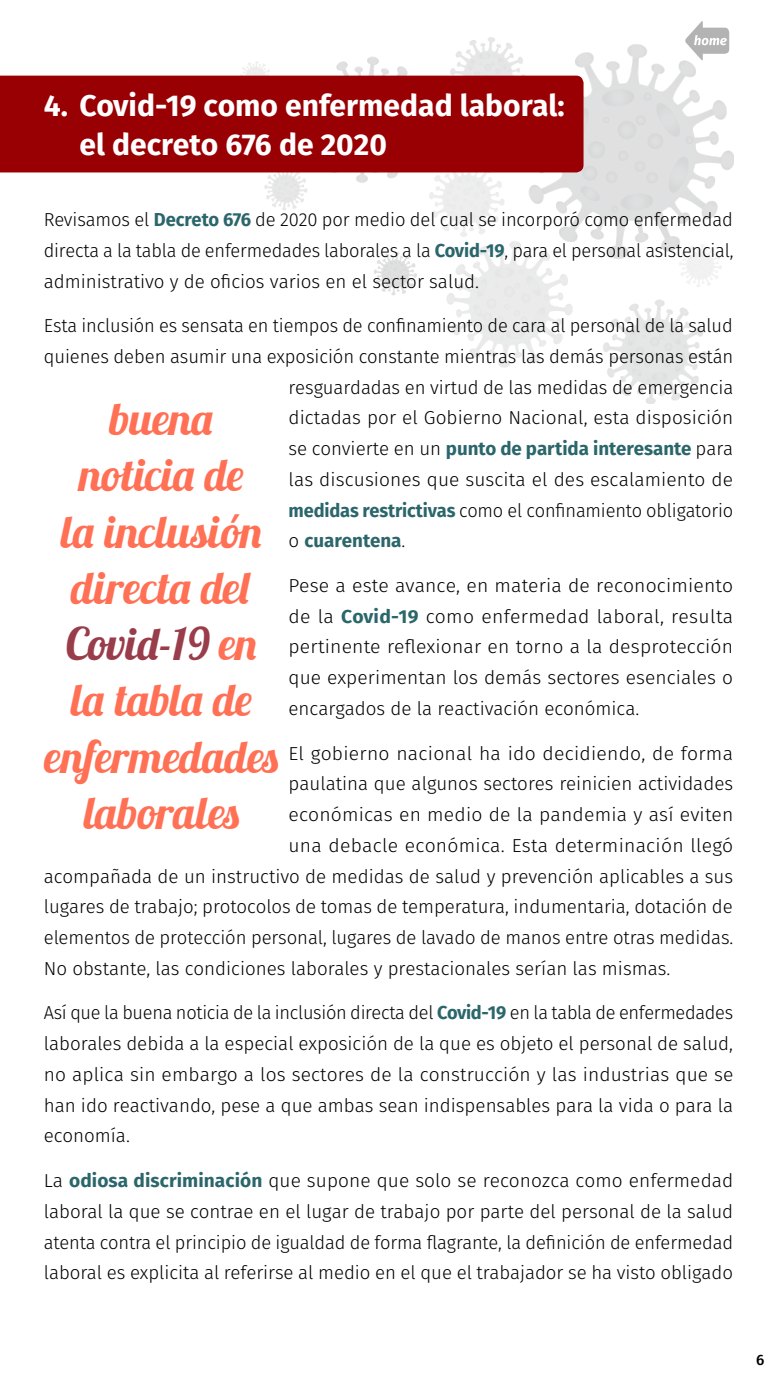
<style>
.page{position:relative;width:777px;height:1380px;background:#fff}
.page>*{position:absolute;margin:0;border:0;box-sizing:border-box;transform-origin:0 0}
.t1{font:45px/56.2px "Lobster 1.3";color:#ff7054;text-align:center}
.t2{font:700 30px/39.6px "Fira Sans";color:#fff}
.t3{font:300 18.75px/30.8px "Fira Sans";color:#000;text-align:justify}
.t4{font:700 18.75px "Fira Sans";color:#2b666b}
.t5{font:500 15px "Fira Sans";color:#000}
.s1{font-weight:700;color:#2b666b}
.s2{font-weight:300;color:#000}
.s3{color:#993d4a}
</style>
<div class="page">
<img style="left:240px;top:38px;width:492px;height:365px">
<svg style="left:684px;top:21px;width:45px;height:41px"></svg>
<div style="left:0;top:76px;width:583px;height:96px;background:#990003"></div>
<h2 class="t2" style="left:79px;top:83px;width:486px;text-indent:-36px">4. Covid-19 como enfermedad laboral: el decreto 676 de 2020</h2>
<p class="t3" style="left:44px;top:204px;width:691px">Revisamos el <span class="s1">Decreto 676</span> de 2020 por medio del cual se incorporó como enfermedad directa a la tabla de enfermedades laborales a la <span class="s1">Covid-19</span>, para el personal asistencial, administrativo y de oficios varios en el sector salud.</p>
<p class="t3" style="left:44px;top:310px;width:690px">Esta inclusión es sensata en tiempos de confinamiento de cara al personal de la salud</p>
<p class="t3" style="left:44px;top:341px;width:690px">quienes deben asumir una exposición constante mientras las demás personas están</p>
<p class="t3" style="left:288px;top:372px;width:446px">resguardadas en virtud de las medidas de emergencia</p>
<p class="t3" style="left:288px;top:402px;width:446px">dictadas por el Gobierno Nacional, esta disposición</p>
<p class="t4" style="left:288px;top:433px;width:446px"><span class="s2">se convierte en un</span> punto de partida interesante <span class="s2">para</span></p>
<p class="t3" style="left:288px;top:464px;width:446px">las discusiones que suscita el des escalamiento de</p>
<p class="t3" style="left:288px;top:495px;width:446px"><span class="s1">medidas restrictivas</span> como el confinamiento obligatorio</p>
<p class="t4" style="left:288px;top:525px;width:118px"><span class="s2">o</span> cuarentena<span class="s2">.</span></p>
<p class="t3" style="left:288px;top:570px;width:446px">Pese a este avance, en materia de reconocimiento de la <span class="s1">Covid-19</span> como enfermedad laboral, resulta pertinente reflexionar en torno a la desprotección que experimentan los demás sectores esenciales o encargados de la reactivación económica.</p>
<p class="t3" style="left:288px;top:738px;width:446px">El gobierno nacional ha ido decidiendo, de forma</p>
<p class="t3" style="left:288px;top:768px;width:446px">paulatina que algunos sectores reinicien actividades</p>
<p class="t3" style="left:288px;top:799px;width:446px">económicas en medio de la pandemia y así eviten</p>
<p class="t3" style="left:288px;top:830px;width:446px">una debacle económica. Esta determinación llegó</p>
<p class="t3" style="left:44px;top:861px;width:690px">acompañada de un instructivo de medidas de salud y prevención aplicables a sus</p>
<p class="t3" style="left:44px;top:891px;width:690px">lugares de trabajo; protocolos de tomas de temperatura, indumentaria, dotación de</p>
<p class="t3" style="left:44px;top:922px;width:690px">elementos de protección personal, lugares de lavado de manos entre otras medidas.</p>
<p class="t3" style="left:44px;top:953px;width:628px">No obstante, las condiciones laborales y prestacionales serían las mismas.</p>
<p class="t3" style="left:44px;top:997px;width:691px">Así que la buena noticia de la inclusión directa del <span class="s1">Covid-19</span> en la tabla de enfermedades laborales debida a la especial exposición de la que es objeto el personal de salud, no aplica sin embargo a los sectores de la construcción y las industrias que se han ido reactivando, pese a que ambas sean indispensables para la vida o para la economía.</p>
<p class="t3" style="left:44px;top:1165px;width:690px">La <span class="s1">odiosa discriminación</span> que supone que solo se reconozca como enfermedad laboral la que se contrae en el lugar de trabajo por parte del personal de la salud atenta contra el principio de igualdad de forma flagrante, la definición de enfermedad laboral es explicita al referirse al medio en el que el trabajador se ha visto obligado</p>
<h1 class="t1" style="left:45px;top:390px;width:236px">buena<br>noticia de<br>la inclusión directa del<br><span class="s3">Covid-19</span> en la tabla de enfermedades laborales</h1>
<p class="t5" style="left:756px;top:1348px;width:10px">6</p>
</div>
